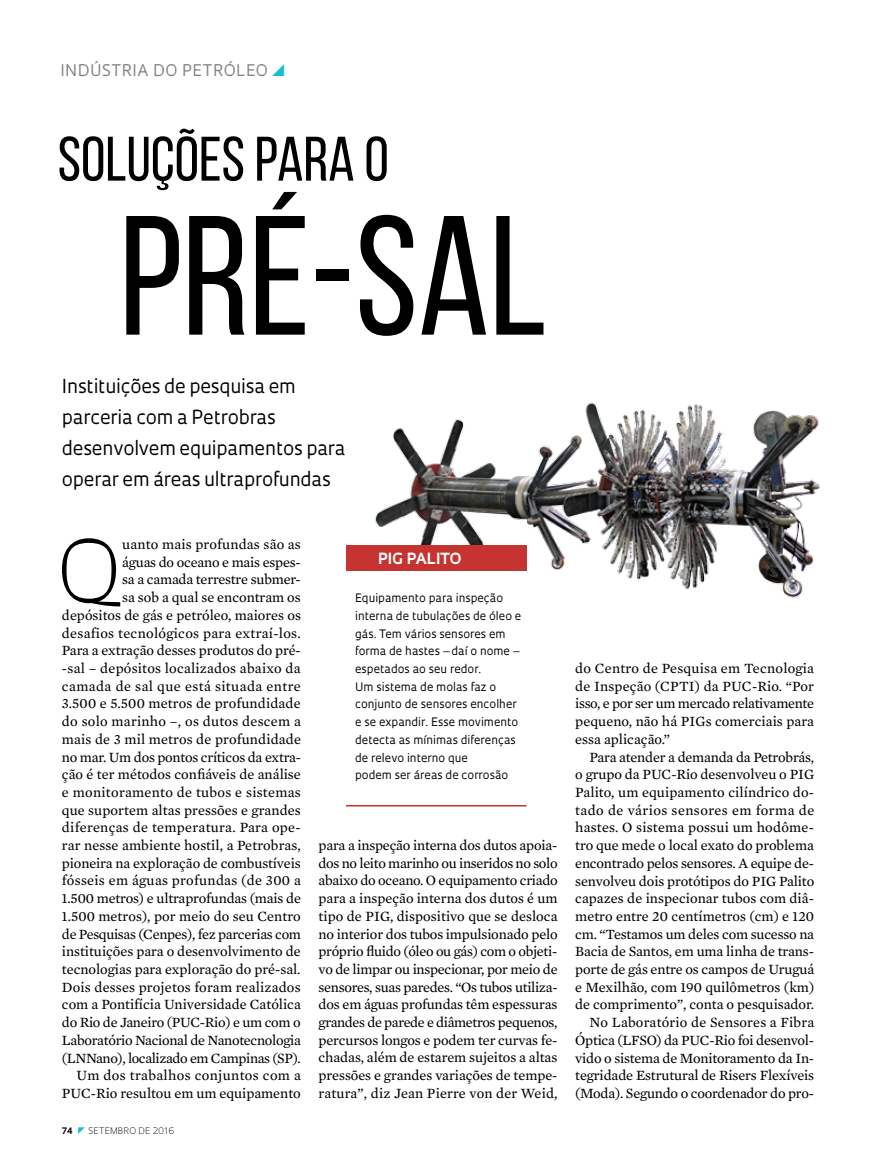
<style>
.page{position:relative;width:885px;height:1169px;background:#fff}
.page>*{position:absolute;margin:0;border:0;box-sizing:border-box;transform-origin:0 0}
.t1{font:169.5px "Bebas Neue";color:#000}
.t2{font:300 83.55px "Oculum";color:#000}
.t3{font:62.7px "Bebas Neue";color:#000}
.t4{font:18.75px/30.9px "Oculum";letter-spacing:-.01em;color:#000}
.t5{font:15.6px "Oculum";letter-spacing:.03em;color:#808285}
.t6{font:700 15px "Oculum";letter-spacing:-.005em;color:#fff}
.t7{font:14.4px/17.7px "Mercury Text G2";color:#000;text-align:right}
.t8{font:11.4px/17.7px "Oculum";color:#000}
.t9{font:300 8.7px "Oculum";letter-spacing:.015em;color:#000}
.t10{font:700 8.7px "Oculum";color:#000}
</style>
<div class="page">
<img style="left:366px;top:402px;width:454px;height:196px">
<div style="left:346px;top:595px;width:181px;height:211px;background:#fff"></div>
<div style="left:346px;top:545px;width:181px;height:25px;background:#c53431"></div>
<hr style="left:346px;top:805px;width:181px;height:1px;background:#c53431">
<p class="t5" style="left:60px;top:60px;width:209px">Indústria do Petróleo</p>
<h3 class="t3" style="left:58px;top:125px;width:333px">SOLUÇÕES PARA O</h3>
<h1 class="t1" style="left:120px;top:184px;width:429px">PRÉ-SAL</h1>
<h3 class="t4" style="left:62px;top:370px;width:285px">Instituições de pesquisa em parceria com a Petrobras desenvolvem equipamentos para operar em áreas ultraprofundas</h3>
<h2 class="t2" style="left:57px;top:514px;width:66px">Q</h2>
<p class="t7" style="left:62px;top:534px;width:241px">uanto mais profundas são as<br>águas do oceano e mais espes-<br>sa a camada terrestre submer-<br>sa sob a qual se encontram os depósitos de gás e petróleo, maiores os desafios tecnológicos para extraí-los.<br>Para a extração desses produtos do pré--sal – depósitos localizados abaixo da camada de sal que está situada entre 3.500 e 5.500 metros de profundidade do solo marinho –, os dutos descem a mais de 3 mil metros de profundidade no mar. Um dos pontos críticos da extra&shy;ção é ter métodos confiáveis de análise e monitoramento de tubos e sistemas que suportem altas pressões e grandes diferenças de temperatura. Para ope&shy;rar nesse ambiente hostil, a Petrobras, pioneira na exploração de combustíveis fósseis em águas profundas (de 300 a 1.500 metros) e ultraprofundas (mais de 1.500 metros), por meio do seu Centro de Pesquisas (Cenpes), fez parcerias com instituições para o desenvolvimento de tecnologias para exploração do pré-sal.<br>Dois desses projetos foram realizados com a Pontifícia Universidade Católica do Rio de Janeiro (PUC-Rio) e um com o Laboratório Nacional de Nanotecnologia (LNNano), localizado em Campinas (SP).<br>Um dos trabalhos conjuntos com a PUC-Rio resultou em um equipamento</p>
<p class="t10" style="left:62px;top:1124px;width:12px">74</p>
<p class="t9" style="left:89px;top:1124px;width:88px">SETEMBRO DE 2016</p>
<p class="t6" style="left:378px;top:547px;width:85px">pig palito</p>
<p class="t8" style="left:355px;top:588px;width:168px">Equipamento para inspeção interna de tubulações de óleo e gás. Tem vários sensores em forma de hastes – daí o nome – espetados ao seu redor.<br>Um sistema de molas faz o conjunto de sensores encolher e se expandir. Esse movimento detecta as mínimas diferenças de relevo interno que<br>podem ser áreas de corrosão</p>
<p class="t7" style="left:319px;top:835px;width:241px;text-align:justify">para a inspeção interna dos dutos apoia&shy;dos no leito marinho ou inseridos no solo abaixo do oceano. O equipamento criado para a inspeção interna dos dutos é um tipo de PIG, dispositivo que se desloca no interior dos tubos impulsionado pelo próprio fluido (óleo ou gás) com o objeti&shy;vo de limpar ou inspecionar, por meio de sensores, suas paredes. “Os tubos utiliza&shy;dos em águas profundas têm espessuras grandes de parede e diâmetros pequenos, percursos longos e podem ter curvas fe&shy;chadas, além de estarem sujeitos a altas pressões e grandes variações de tempe&shy;ratura”, diz Jean Pierre von der Weid,</p>
<p class="t7" style="left:575px;top:658px;width:240px;text-align:justify">do Centro de Pesquisa em Tecnologia de Inspeção (CPTI) da PUC-Rio. “Por isso, e por ser um mercado relativamente pequeno, não há PIGs comerciais para essa aplicação.”</p>
<p class="t7" style="left:575px;top:747px;width:241px">Para atender a demanda da Petrobrás,<br>o grupo da PUC-Rio desenvolveu o PIG Palito, um equipamento cilíndrico do&shy;tado de vários sensores em forma de hastes. O sistema possui um hodôme&shy;tro que mede o local exato do problema encontrado pelos sensores. A equipe de&shy;senvolveu dois protótipos do PIG Palito capazes de inspecionar tubos com diâ&shy;metro entre 20 centímetros (cm) e 120 cm. “Testamos um deles com sucesso na Bacia de Santos, em uma linha de trans&shy;porte de gás entre os campos de Uruguá e Mexilhão, com 190 quilômetros (km) de comprimento”, conta o pesquisador.<br>No Laboratório de Sensores a Fibra Óptica (LFSO) da PUC-Rio foi desenvol&shy;vido o sistema de Monitoramento da In&shy;tegridade Estrutural de Risers Flexíveis (Moda). Segundo o coordenador do pro-</p>
</div>
